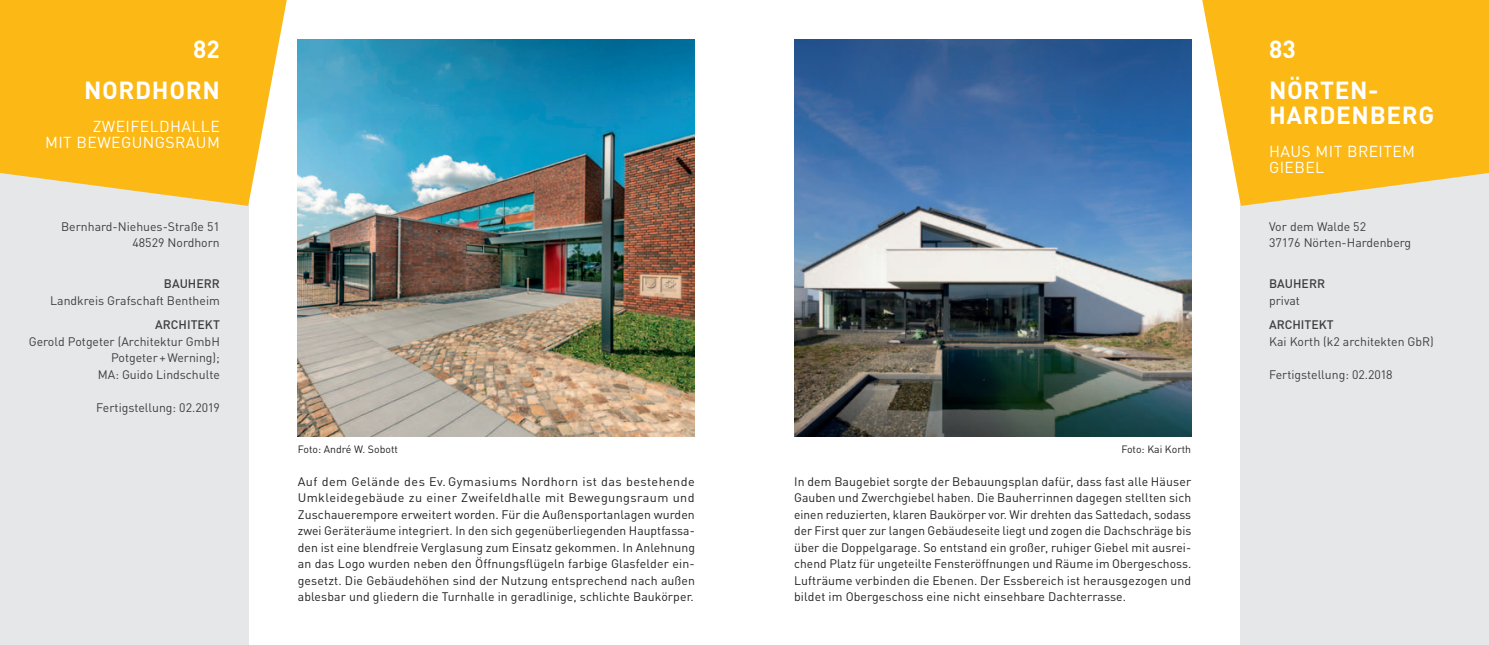
<style>
.page{position:relative;width:1489px;height:645px;background:#fff}
.page>*{position:absolute;margin:0;border:0;box-sizing:border-box;transform-origin:0 0}
.t1{font:700 24.5px/24.7px "DIN";letter-spacing:.025em;color:#fff}
.t2{font:15.75px "DIN";letter-spacing:.025em;color:#fff}
.t3{font:12.25px/16.4px "DIN";letter-spacing:.01em;color:#231f20;text-align:justify}
.t4{font:12.25px/16.4px "DIN";color:#3e3e3f;text-align:right}
.t5{font:500 12.25px "DIN";color:#3e3e3f}
.t6{font:10.5px "DIN";color:#231f20}
</style>
<div class="page">
<div style="left:1240px;top:164px;width:248px;height:481px;background:#e6e7e9"></div>
<div style="left:0;top:164px;width:248px;height:481px;background:#e6e7e9"></div>
<svg style="left:1202px;top:0;width:286px;height:206px;background:#fac033"></svg>
<svg style="left:0;top:0;width:287px;height:206px;background:#fabf30"></svg>
<img style="left:298px;top:40px;width:396px;height:397px">
<img style="left:794px;top:40px;width:397px;height:397px">
<h1 class="t1" style="left:193px;top:35px;width:28px">82</h1>
<h1 class="t1" style="left:1268px;top:35px;width:28px">83</h1>
<h1 class="t1" style="left:84px;top:77px;width:137px">NORDHORN</h1>
<p class="t2" style="left:93px;top:116px;width:20px">Zweifeldhalle</p>
<p class="t2" style="left:45px;top:133px;width:10px">mit</p>
<p class="t2" style="left:77px;top:133px;width:23px">Bewegungsraum</p>
<p class="t4" style="left:61px;top:218px;width:160px">Bernhard-Niehues-Straße 51<br>48529 Nordhorn</p>
<p class="t5" style="left:164px;top:276px;width:57px">BAUHERR</p>
<p class="t4" style="left:50px;top:292px;width:171px">Landkreis Grafschaft Bentheim</p>
<p class="t5" style="left:155px;top:317px;width:66px">ARCHITEKT</p>
<p class="t4" style="left:29px;top:333px;width:193px">Gerold Potgeter (Architektur GmbH<br>Potgeter+Werning);<br>MA: Guido Lindschulte</p>
<p class="t4" style="left:96px;top:399px;width:125px">Fertigstellung: 02.2019</p>
<p class="t6" style="left:298px;top:443px;width:102px">Foto: André W. Sobott</p>
<p class="t3" style="left:298px;top:473px;width:399px">Auf dem Gelände des Ev. Gymasiums Nordhorn ist das bestehende Umkleidegebäude zu einer Zweifeldhalle mit Bewegungsraum und Zuschauerempore erweitert worden. Für die Außensportanlagen wurden zwei Geräteräume integriert. In den sich gegenüberliegenden Hauptfassa&shy;den ist eine blendfreie Verglasung zum Einsatz gekommen. In Anlehnung an das Logo wurden neben den Öffnungsflügeln farbige Glasfelder ein&shy;gesetzt. Die Gebäudehöhen sind der Nutzung entsprechend nach außen ablesbar und gliedern die Turnhalle in geradlinige, schlichte Baukörper.</p>
<p class="t6" style="left:1121px;top:443px;width:71px">Foto: Kai Korth</p>
<p class="t3" style="left:794px;top:473px;width:399px">In dem Baugebiet sorgte der Bebauungsplan dafür, dass fast alle Häuser Gauben und Zwerchgiebel haben. Die Bauherrinnen dagegen stellten sich einen reduzierten, klaren Baukörper vor. Wir drehten das Sattedach, sodass der First quer zur langen Gebäudeseite liegt und zogen die Dachschräge bis über die Doppelgarage. So entstand ein großer, ruhiger Giebel mit ausrei&shy;chend Platz für ungeteilte Fensteröffnungen und Räume im Obergeschoss.<br>Lufträume verbinden die Ebenen. Der Essbereich ist herausgezogen und bildet im Obergeschoss eine nicht einsehbare Dachterrasse.</p>
<h1 class="t1" style="left:1268px;top:77px;width:167px">NÖRTEN-<br>HARDENBERG</h1>
<p class="t2" style="left:1268px;top:141px;width:23px">Haus</p>
<p class="t2" style="left:1315px;top:141px;width:10px">mit</p>
<p class="t2" style="left:1346px;top:141px;width:11px">breitem</p>
<p class="t2" style="left:1268px;top:157px;width:21px">Giebel</p>
<p class="t4" style="left:1268px;top:218px;width:144px;text-align:left">Vor dem Walde 52<br>37176 Nörten-Hardenberg</p>
<p class="t5" style="left:1268px;top:276px;width:57px">BAUHERR</p>
<p class="t4" style="left:1268px;top:292px;width:32px">privat</p>
<p class="t5" style="left:1268px;top:317px;width:66px">ARCHITEKT</p>
<p class="t4" style="left:1268px;top:333px;width:166px">Kai Korth (k2 architekten GbR)</p>
<p class="t4" style="left:1268px;top:366px;width:125px">Fertigstellung: 02.2018</p>
</div>
